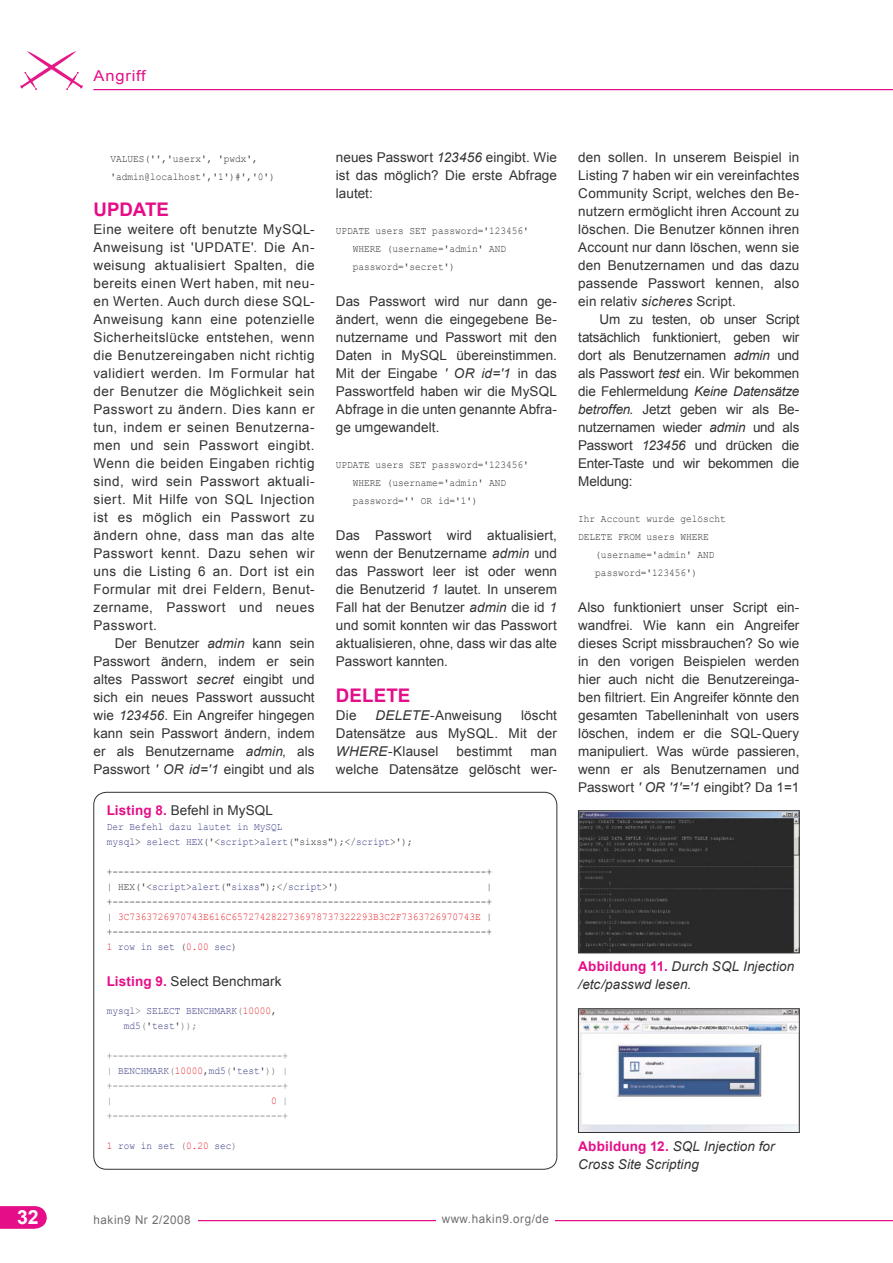
<style>
.page{position:relative;width:893px;height:1263px;background:#fff}
.page>*{position:absolute;margin:0;border:0;box-sizing:border-box;transform-origin:0 0}
.t1{font:700 19.5px "Arial";color:#fff}
.SUBHEAD{font:700 18.75px "Arial";letter-spacing:.005em;color:#e50e88}
.t2{font:15px "Arial";letter-spacing:.05em;color:#e50e88;scale:1.1 1}
.BODY1{font:13.5px/18px "Arial";letter-spacing:.01em;color:#323235;text-align:justify}
.BODY1_WS{font:13.5px/18px "Arial";letter-spacing:.005em;color:#323235;text-align:justify}
.BODY_TEXT{font:13.5px/18px "Arial";letter-spacing:.005em;color:#323235;text-align:justify}
.PODPIS{font:italic 13.5px/18px "Arial";letter-spacing:.01em;color:#323235}
.PODPIS-2{font:13.5px "Arial";letter-spacing:.005em;color:#323235}
.t3{font:12px "Arial";letter-spacing:.05em;color:#6f6e72}
.LISTING_BODY_CODE{font:10.5px "Courier New";color:#323235;scale:.9 1}
.BODY_CODE{font:10.5px "Courier New";color:#323235;scale:.9 1}
.LISTING_BODY_CODE-2{font:10.5px "Courier New";color:#393d84;scale:.9 1}
.LISTING_BODY_CODE-3{font:10.5px "Courier New";color:#6f6e72;scale:.9 1}
.BODY_CODE_WS{font:10.5px "Courier New";color:#323235;scale:.9 1}
.LISTING_BODY_CODE-4{font:10.5px "Courier New";color:#e62329;scale:.9 1}
.LISTING_BODY_CODE_WS{font:10.5px "Courier New";color:#393d84;scale:.9 1}
.s1{font-style:italic}
.s2{font-weight:700;color:#e50e88}
.s3{color:#323235}
.s4{color:#e62329}
.s5{color:#6f6e72}
.s6{font-weight:700;font-style:normal;color:#e50e88}
</style>
<div class="page">
<hr style="left:94px;top:1220px;width:799px;height:1px;background:#e50e88">
<div style="left:436px;top:1203px;width:119px;height:60px;background:#fff"></div>
<div style="left:94px;top:1202px;width:104px;height:49px;background:#fff"></div>
<svg style="left:20px;top:51px;width:63px;height:39px"></svg>
<hr style="left:94px;top:89px;width:799px;height:1px;background:#e50e88">
<svg style="left:0;top:1206px;width:47px;height:23px"></svg>
<img style="left:580px;top:812px;width:217px;height:139px">
<div style="left:578px;top:810px;width:221px;height:143px;border:1px solid #323235"></div>
<svg style="left:93px;top:792px;width:464px;height:377px"></svg>
<img style="left:580px;top:1010px;width:217px;height:120px">
<div style="left:578px;top:1008px;width:221px;height:124px;border:1px solid #323235"></div>
<h1 class="t1" style="left:17px;top:1204px;width:23px">32</h1>
<p class="t2" style="left:94px;top:66px;width:49px">Angriff</p>
<p class="BODY_CODE" style="left:111px;top:152px;width:165px">VALUES('','userx', 'pwdx',</p>
<p class="BODY_CODE" style="left:111px;top:170px;width:184px">'admin@localhost','1')#','0')</p>
<p class="SUBHEAD" style="left:94px;top:197px;width:77px">UPDATE</p>
<p class="BODY1" style="left:94px;top:220px;width:223px">Eine weitere oft benutzte MySQL-Anweisung ist 'UPDATE'. Die An&shy;weisung aktualisiert Spalten, die bereits einen Wert haben, mit neu&shy;en Werten. Auch durch diese SQL-Anweisung kann eine potenzielle Sicherheitslücke entstehen, wenn die Benutzereingaben nicht richtig validiert werden. Im Formular hat der Benutzer die Möglichkeit sein Passwort zu ändern. Dies kann er tun, indem er seinen Benutzerna&shy;men und sein Passwort eingibt.<br>Wenn die beiden Eingaben richtig sind, wird sein Passwort aktuali&shy;siert. Mit Hilfe von SQL Injection ist es möglich ein Passwort zu ändern ohne, dass man das alte Passwort kennt. Dazu sehen wir uns die Listing 6 an. Dort ist ein Formular mit drei Feldern, Benut&shy;zername, Passwort und neues Passwort.</p>
<p class="BODY_TEXT" style="left:94px;top:634px;width:223px;text-indent:21px">Der Benutzer <span class="s1">admin</span> kann sein Passwort ändern, indem er sein altes Passwort <span class="s1">secret</span> eingibt und sich ein neues Passwort aussucht wie <span class="s1">123456</span>. Ein Angreifer hingegen kann sein Passwort ändern, indem er als Benutzername <span class="s1">admin</span>, als Passwort <span class="s1">' OR id='1</span> eingibt und als</p>
<p class="BODY_TEXT" style="left:336px;top:148px;width:223px">neues Passwort <span class="s1">123456</span> eingibt. Wie ist das möglich? Die erste Abfrage lautet:</p>
<p class="BODY_CODE_WS" style="left:336px;top:224px;width:216px">UPDATE users SET password='123456'</p>
<p class="BODY_CODE" style="left:353px;top:242px;width:172px">WHERE (username='admin' AND</p>
<p class="BODY_CODE" style="left:353px;top:260px;width:115px">password='secret')</p>
<p class="BODY1_WS" style="left:336px;top:292px;width:223px">Das Passwort wird nur dann ge&shy;ändert, wenn die eingegebene Be&shy;nutzername und Passwort mit den Daten in MySQL übereinstimmen.<br>Mit der Eingabe <span class="s1">' OR id='1</span> in das Passwortfeld haben wir die MySQL Abfrage in die unten genannte Abfra&shy;ge umgewandelt.</p>
<p class="BODY_CODE_WS" style="left:336px;top:458px;width:216px">UPDATE users SET password='123456'</p>
<p class="BODY_CODE" style="left:353px;top:476px;width:172px">WHERE (username='admin' AND</p>
<p class="BODY_CODE" style="left:353px;top:494px;width:140px">password='' OR id='1')</p>
<p class="BODY1_WS" style="left:336px;top:526px;width:223px">Das Passwort wird aktualisiert, wenn der Benutzername <span class="s1">admin</span> und das Passwort leer ist oder wenn die Benutzerid <span class="s1">1</span> lautet. In unserem Fall hat der Benutzer <span class="s1">admin</span> die id <span class="s1">1 </span>und somit konnten wir das Passwort aktualisieren, ohne, dass wir das alte Passwort kannten.</p>
<p class="SUBHEAD" style="left:336px;top:683px;width:76px">DELETE</p>
<p class="BODY1" style="left:336px;top:706px;width:22px">Die</p>
<p class="BODY1" style="left:376px;top:706px;width:128px"><span class="s1">DELETE</span>-Anweisung</p>
<p class="BODY1" style="left:336px;top:706px;width:223px;text-indent:185px">löscht Datensätze aus MySQL. Mit der <span class="s1">WHERE</span>-Klausel</p>
<p class="BODY1" style="left:457px;top:742px;width:57px">bestimmt</p>
<p class="BODY1" style="left:336px;top:742px;width:223px;text-align:right">man<br>welche Datensätze gelöscht wer-</p>
<p class="BODY1" style="left:578px;top:148px;width:223px">den sollen. In unserem Beispiel in Listing 7 haben wir ein vereinfachtes Community Script, welches den Be&shy;nutzern ermöglicht ihren Account zu löschen. Die Benutzer können ihren Account nur dann löschen, wenn sie den Benutzernamen und das dazu passende Passwort kennen, also ein relativ <span class="s1">sicheres</span> Script.</p>
<p class="BODY_TEXT" style="left:578px;top:310px;width:223px;text-indent:21px">Um zu testen, ob unser Script tatsächlich funktioniert, geben wir dort als Benutzernamen <span class="s1">admin</span> und als Passwort <span class="s1">test</span> ein. Wir bekommen die Fehlermeldung <span class="s1">Keine Datensätze betroffen</span>. Jetzt geben wir als Be&shy;nutzernamen wieder <span class="s1">admin</span> und als Passwort <span class="s1">123456</span> und drücken die Enter-Taste und wir bekommen die Meldung:</p>
<p class="BODY_CODE_WS" style="left:578px;top:512px;width:165px">Ihr Account wurde gelöscht</p>
<p class="BODY_CODE" style="left:578px;top:530px;width:146px">DELETE FROM users WHERE</p>
<p class="BODY_CODE" style="left:595px;top:548px;width:134px">(username='admin' AND</p>
<p class="BODY_CODE" style="left:595px;top:566px;width:115px">password='123456')</p>
<p class="BODY1_WS" style="left:578px;top:598px;width:223px">Also funktioniert unser Script ein&shy;wandfrei. Wie kann ein Angreifer dieses Script missbrauchen? So wie in den vorigen Beispielen werden hier auch nicht die Benutzereinga&shy;ben filtriert. Ein Angreifer könnte den gesamten Tabelleninhalt von users löschen, indem er die SQL-Query manipuliert. Was würde passieren, wenn er als Benutzernamen und Passwort <span class="s1">' OR '1'='1</span> eingibt? Da 1=1</p>
<p class="PODPIS-2" style="left:107px;top:801px;width:168px"><span class="s2">Listing 8.</span> Befehl in MySQL</p>
<p class="LISTING_BODY_CODE-2" style="left:107px;top:820px;width:197px">Der Befehl dazu lautet in MySQL</p>
<p class="LISTING_BODY_CODE-2" style="left:107px;top:835px;width:342px">mysql<span class="s3">&gt;</span> select HEX<span class="s3">('&lt;</span>script<span class="s3">&gt;</span>alert<span class="s3">("sixss");&lt;/</span>script<span class="s3">&gt;');</span></p>
<p class="LISTING_BODY_CODE" style="left:107px;top:865px;width:430px">+------------------------------------------------------------------+</p>
<p class="LISTING_BODY_CODE-2" style="left:107px;top:880px;width:260px"><span class="s3">| HEX('&lt;</span>script<span class="s3">&gt;</span>alert<span class="s3">("</span>sixss<span class="s3">");&lt;/</span>script<span class="s3">&gt;')</span></p>
<p class="LISTING_BODY_CODE" style="left:487px;top:880px;width:8px">|</p>
<p class="LISTING_BODY_CODE" style="left:107px;top:895px;width:430px">+------------------------------------------------------------------+</p>
<p class="LISTING_BODY_CODE-4" style="left:107px;top:910px;width:430px"><span class="s3">|</span> 3C7363726970743E616C6572742822736978737322293B3C2F7363726970743E <span class="s3">|</span></p>
<p class="LISTING_BODY_CODE" style="left:107px;top:925px;width:430px">+------------------------------------------------------------------+</p>
<p class="LISTING_BODY_CODE-2" style="left:107px;top:940px;width:146px"><span class="s4">1</span> row in set <span class="s3">(</span><span class="s4">0.00</span> sec<span class="s3">)</span></p>
<p class="PODPIS-2" style="left:107px;top:972px;width:176px"><span class="s2">Listing 9.</span> Select Benchmark</p>
<p class="LISTING_BODY_CODE_WS" style="left:107px;top:1004px;width:191px">mysql<span class="s5">&gt;</span> SELECT BENCHMARK<span class="s5">(</span><span class="s4">10000</span><span class="s3">,</span></p>
<p class="LISTING_BODY_CODE-2" style="left:124px;top:1019px;width:83px">md5<span class="s5">(</span><span class="s3">'</span>test<span class="s3">'</span><span class="s5">));</span></p>
<p class="LISTING_BODY_CODE-3" style="left:107px;top:1049px;width:203px">+------------------------------+</p>
<p class="LISTING_BODY_CODE-2" style="left:107px;top:1064px;width:203px"><span class="s5">|</span> BENCHMARK<span class="s5">(</span><span class="s4">10000</span><span class="s3">,</span>md5<span class="s5">(</span><span class="s3">'</span>test<span class="s3">'</span><span class="s5">)) |</span></p>
<p class="LISTING_BODY_CODE-3" style="left:107px;top:1079px;width:203px">+------------------------------+</p>
<p class="LISTING_BODY_CODE-3" style="left:107px;top:1094px;width:8px">|</p>
<p class="LISTING_BODY_CODE-4" style="left:271px;top:1094px;width:20px">0 <span class="s5">|</span></p>
<p class="LISTING_BODY_CODE-3" style="left:107px;top:1109px;width:203px">+------------------------------+</p>
<p class="LISTING_BODY_CODE-2" style="left:107px;top:1139px;width:146px"><span class="s4">1</span> row in set <span class="s5">(</span><span class="s4">0.20</span> sec<span class="s5">)</span></p>
<p class="PODPIS" style="left:578px;top:1137px;width:198px"><span class="s6">Abbildung 12.</span> SQL Injection for<br>Cross Site Scripting</p>
<p class="PODPIS" style="left:578px;top:958px;width:217px"><span class="s6">Abbildung 11.</span> Durch SQL Injection /etc/passwd lesen.</p>
<p class="t3" style="left:94px;top:1212px;width:99px">hakin9 Nr 2/2008</p>
<p class="t3" style="left:442px;top:1211px;width:109px">www.hakin9.org/de</p>
</div>
